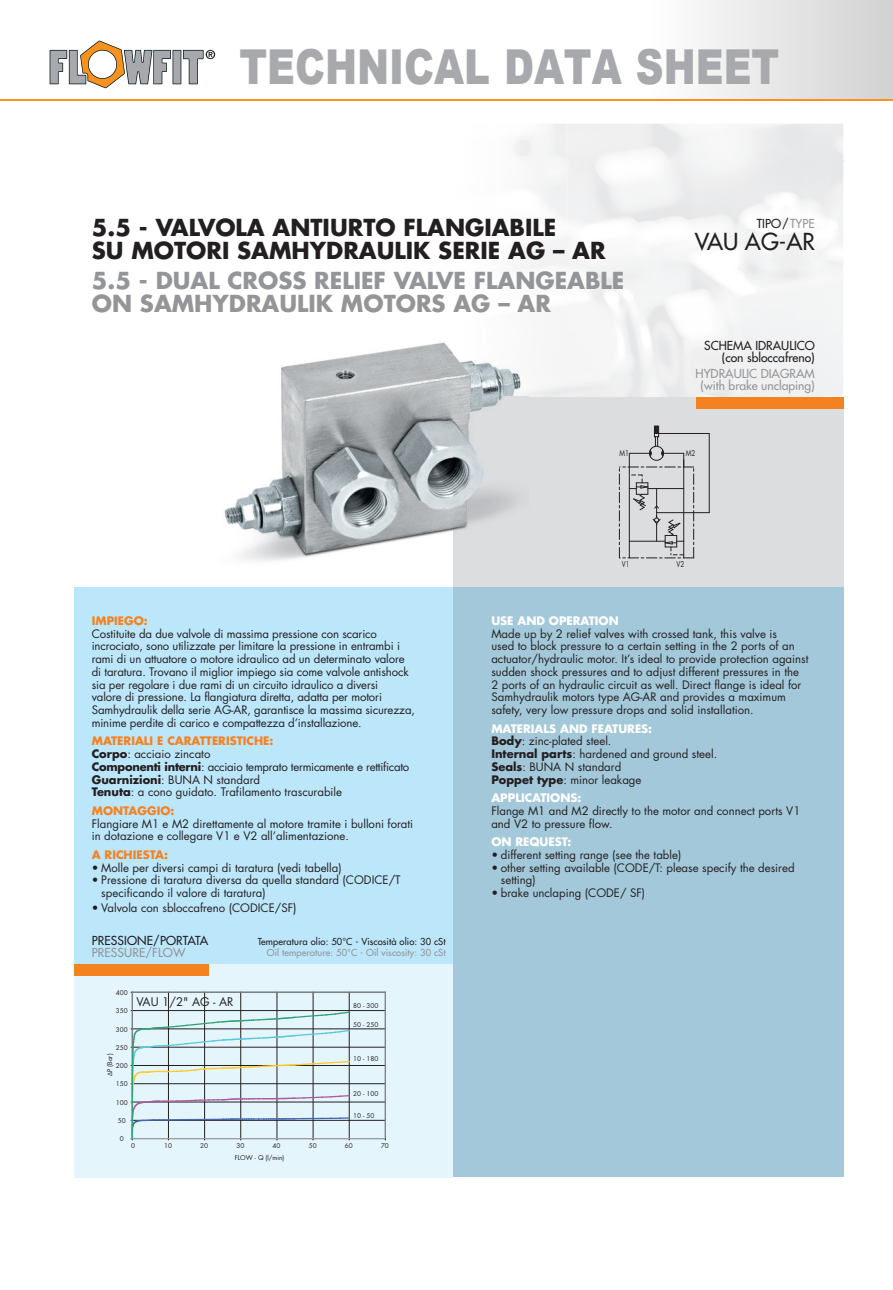
<style>
.page{position:relative;width:893px;height:1290px;background:#fff}
.page>*{position:absolute;margin:0;border:0;box-sizing:border-box;transform-origin:0 0}
.t1{font:900 48.12px "Arial";color:#a8a9ad;scale:.8 1}
.t2{font:700 22.75px/22.8px "Futura";color:#231f20}
.t3{font:700 22.75px/22.8px "Futura";color:#939598}
.t4{font:22.75px "Futura";color:#231f20}
.t5{font:12.08px/12.1px "Futura";color:#231f20;text-align:right}
.t6{font:12.08px/12.1px "Futura";color:#939598;text-align:center}
.t7{font:11.55px "Futura";color:#231f20}
.t8{font:11.38px/12.8px "Futura";color:#231f20}
.t9{font:700 11.38px "Futura";color:#fff}
.t10{font:700 11.38px "Futura";color:#f58220}
.t11{font:9.45px "Futura";letter-spacing:.01em;color:#231f20}
.t12{font:9.45px "Futura";letter-spacing:.01em;color:#939598}
.t13{font:7.88px "Futura";color:#231f20;scale:.8 1}
.t14{font:6.48px "Futura";color:#231f20}
.s1{color:#939598}
.s2{font-weight:700;color:#f58220}
.s3{font-weight:700}
.s4{font-size:12.08px}
.s5{font-family:"Myriad Pro"}
.s6{font-weight:700;color:#fff}
</style>
<div class="page">
<div style="left:650px;top:0;width:243px;height:99px;background:linear-gradient(to right,#fefefe,#d3d2d2)"></div>
<hr style="left:0;top:99px;width:893px;height:2px;background:#f7931d">
<svg style="left:50px;top:41px;width:165px;height:47px"></svg>
<div style="left:453px;top:397px;width:390px;height:228px;background:#dcdddf"></div>
<img style="left:224px;top:328px;width:304px;height:233px">
<div style="left:74px;top:587px;width:769px;height:590px;background:#bce6fa"></div>
<div style="left:453px;top:587px;width:390px;height:590px;background:#a3c8da"></div>
<div style="left:74px;top:964px;width:379px;height:213px;background:#e5f5fc"></div>
<hr style="left:132px;top:1120px;width:253px;height:1px;background:#231f20">
<hr style="left:132px;top:1102px;width:253px;height:1px;background:#231f20">
<hr style="left:132px;top:1083px;width:253px;height:1px;background:#231f20">
<hr style="left:132px;top:1065px;width:253px;height:1px;background:#231f20">
<hr style="left:132px;top:1047px;width:253px;height:1px;background:#231f20">
<hr style="left:132px;top:1028px;width:253px;height:1px;background:#231f20">
<hr style="left:132px;top:1010px;width:253px;height:1px;background:#231f20">
<hr style="left:132px;top:992px;width:253px;height:1px;background:#231f20">
<hr style="left:168px;top:992px;width:1px;height:146px;background:#231f20">
<hr style="left:204px;top:992px;width:1px;height:146px;background:#231f20">
<hr style="left:240px;top:992px;width:1px;height:146px;background:#231f20">
<hr style="left:277px;top:992px;width:1px;height:146px;background:#231f20">
<hr style="left:313px;top:992px;width:1px;height:146px;background:#231f20">
<hr style="left:349px;top:992px;width:1px;height:146px;background:#231f20">
<hr style="left:132px;top:991px;width:253px;height:1px;background:#9d9fa2">
<hr style="left:385px;top:992px;width:1px;height:146px;background:#9d9fa2">
<hr style="left:132px;top:1138px;width:253px;height:1px;background:#9d9fa2">
<hr style="left:132px;top:992px;width:1px;height:146px;background:#9d9fa2">
<svg style="left:131px;top:1010px;width:219px;height:130px"></svg>
<svg style="left:619px;top:425px;width:75px;height:133px"></svg>
<hr style="left:659px;top:433px;width:50px;height:1px;background:#231f20">
<hr style="left:709px;top:433px;width:1px;height:80px;background:#231f20">
<hr style="left:657px;top:512px;width:52px;height:1px;background:#231f20">
<div style="left:74px;top:964px;width:135px;height:11px;background:#f58220"></div>
<div style="left:696px;top:397px;width:147px;height:11px;background:#f58220"></div>
<h1 class="t1" style="left:239px;top:32px;width:676px">TECHNICAL DATA SHEET</h1>
<h2 class="t2" style="left:92px;top:216px;width:515px">5.5 - VALVOLA ANTIURTO FLANGIABILE<br>SU MOTORI SAMHYDRAULIK SERIE AG – AR</h2>
<h2 class="t3" style="left:92px;top:269px;width:534px">5.5 - DUAL CROSS RELIEF VALVE FLANGEABLE<br>ON SAMHYDRAULIK MOTORS AG – AR</h2>
<p class="t5" style="left:757px;top:217px;width:60px">TIPO/<span class="s1">TYPE</span></p>
<h2 class="t4" style="left:695px;top:228px;width:122px">VAU AG-AR</h2>
<p class="t5" style="left:704px;top:340px;width:112px">SCHEMA IDRAULICO (con sbloccafreno)</p>
<p class="t6" style="left:696px;top:368px;width:121px">HYDRAULIC DIAGRAM (with brake unclaping)</p>
<p class="t13" style="left:619px;top:448px;width:13px">M1</p>
<p class="t13" style="left:686px;top:448px;width:13px">M2</p>
<p class="t10" style="left:92px;top:613px;width:58px">IMPIEGO:</p>
<p class="t8" style="left:92px;top:627px;width:325px">Costituite da due valvole di massima pressione con scarico incrociato, sono utilizzate per limitare la pressione in entrambi i rami di un attuatore o motore idraulico ad un determinato valore di taratura. Trovano il miglior impiego sia come valvole antishock sia per regolare i due rami di un circuito idraulico a diversi<br>valore di pressione. La flangiatura diretta, adatta per motori Samhydraulik della serie AG-AR, garantisce la massima sicurezza, minime perdite di carico e compattezza d’installazione.</p>
<p class="t8" style="left:92px;top:735px;width:319px"><span class="s2">MATERIALI E CARATTERISTICHE:<br></span><span class="s3">Corpo</span>: acciaio zincato<br><span class="s3">Componenti interni</span>: acciaio temprato termicamente e rettificato <span class="s3">Guarnizioni</span>: BUNA N standard<br><span class="s3">Tenuta</span>: a cono guidato. Trafilamento trascurabile</p>
<p class="t10" style="left:92px;top:803px;width:84px">MONTAGGIO:</p>
<p class="t8" style="left:92px;top:817px;width:323px">Flangiare M1 e M2 direttamente al motore tramite i bulloni forati in dotazione e collegare V1 e V2 all’alimentazione.</p>
<p class="t10" style="left:92px;top:847px;width:78px">A RICHIESTA:</p>
<p class="t8" style="left:92px;top:861px;width:251px">• Molle per diversi campi di taratura (vedi tabella)</p>
<p class="t8" style="left:101px;top:874px;width:301px;text-indent:-10px">• Pressione di taratura diversa da quella standard (CODICE/T specificando il valore di taratura)</p>
<p class="t8" style="left:92px;top:901px;width:206px">• Valvola con sbloccafreno (CODICE/SF<span class="s4">)</span></p>
<p class="t5" style="left:92px;top:934px;width:118px">PRESSIONE/PORTATA</p>
<p class="t6" style="left:92px;top:946px;width:95px">PRESSURE/FLOW</p>
<p class="t11" style="left:258px;top:936px;width:189px">Temperatura olio: 50°C - Viscosità olio: 30 cSt</p>
<p class="t12" style="left:267px;top:947px;width:180px">Oil temperature: 50°C - Oil viscosity: 30 cSt</p>
<p class="t14" style="left:116px;top:988px;width:13px">400</p>
<p class="t14" style="left:116px;top:1007px;width:13px">350</p>
<p class="t14" style="left:116px;top:1025px;width:13px">300</p>
<p class="t14" style="left:116px;top:1043px;width:13px">250</p>
<p class="t14" style="left:106px;top:1076px;width:24px;rotate:-90deg"><span class="s5">Δ</span>P (Bar)</p>
<p class="t14" style="left:116px;top:1061px;width:13px">200</p>
<p class="t14" style="left:116px;top:1080px;width:13px">150</p>
<p class="t14" style="left:116px;top:1098px;width:13px">100</p>
<p class="t14" style="left:118px;top:1116px;width:9px">50</p>
<p class="t7" style="left:137px;top:994px;width:98px">VAU 1/2" AG - AR</p>
<p class="t14" style="left:353px;top:1001px;width:27px">80 - 300</p>
<p class="t14" style="left:353px;top:1020px;width:27px">50 - 250</p>
<p class="t14" style="left:353px;top:1054px;width:27px">10 - 180</p>
<p class="t14" style="left:353px;top:1090px;width:27px">20 - 100</p>
<p class="t14" style="left:353px;top:1111px;width:23px">10 - 50</p>
<p class="t14" style="left:120px;top:1135px;width:5px">0</p>
<p class="t14" style="left:131px;top:1141px;width:5px">0</p>
<p class="t14" style="left:164px;top:1141px;width:9px">10</p>
<p class="t14" style="left:200px;top:1141px;width:9px">20</p>
<p class="t14" style="left:236px;top:1141px;width:9px">30</p>
<p class="t14" style="left:273px;top:1141px;width:9px">40</p>
<p class="t14" style="left:309px;top:1141px;width:9px">50</p>
<p class="t14" style="left:345px;top:1141px;width:9px">60</p>
<p class="t14" style="left:381px;top:1141px;width:9px">70</p>
<p class="t14" style="left:235px;top:1154px;width:51px">FLOW - Q (l/min)</p>
<p class="t13" style="left:622px;top:559px;width:11px">V1</p>
<p class="t13" style="left:677px;top:559px;width:11px">V2</p>
<p class="t9" style="left:491px;top:613px;width:129px">USE AND OPERATION</p>
<p class="t8" style="left:491px;top:627px;width:319px">Made up by 2 relief valves with crossed tank, this valve is<br>used to block pressure to a certain setting in the 2 ports of an actuator/hydraulic motor. It’s ideal to provide protection against sudden shock pressures and to adjust different pressures in the 2 ports of an hydraulic circuit as well. Direct flange is ideal for Samhydraulik motors type AG-AR and provides a maximum safety, very low pressure drops and solid installation.</p>
<p class="t8" style="left:491px;top:722px;width:227px"><span class="s6">MATERIALS AND FEATURES:<br></span><span class="s3">Body</span>: zinc-plated steel.<br><span class="s3">Internal parts</span>: hardened and ground steel.<br><span class="s3">Seals</span>: BUNA N standard<br><span class="s3">Poppet type</span>: minor leakage</p>
<p class="t9" style="left:491px;top:790px;width:91px">APPLICATIONS:</p>
<p class="t8" style="left:491px;top:804px;width:310px">Flange M1 and M2 directly to the motor and connect ports V1 and V2 to pressure flow.</p>
<p class="t9" style="left:491px;top:834px;width:81px">ON REQUEST:</p>
<p class="t8" style="left:491px;top:848px;width:191px">• different setting range (see the table)</p>
<p class="t8" style="left:501px;top:861px;width:295px;text-indent:-10px">• other setting available (CODE/T: please specify the desired setting)</p>
<p class="t8" style="left:491px;top:887px;width:155px">• brake unclaping (CODE/ SF)</p>
</div>
